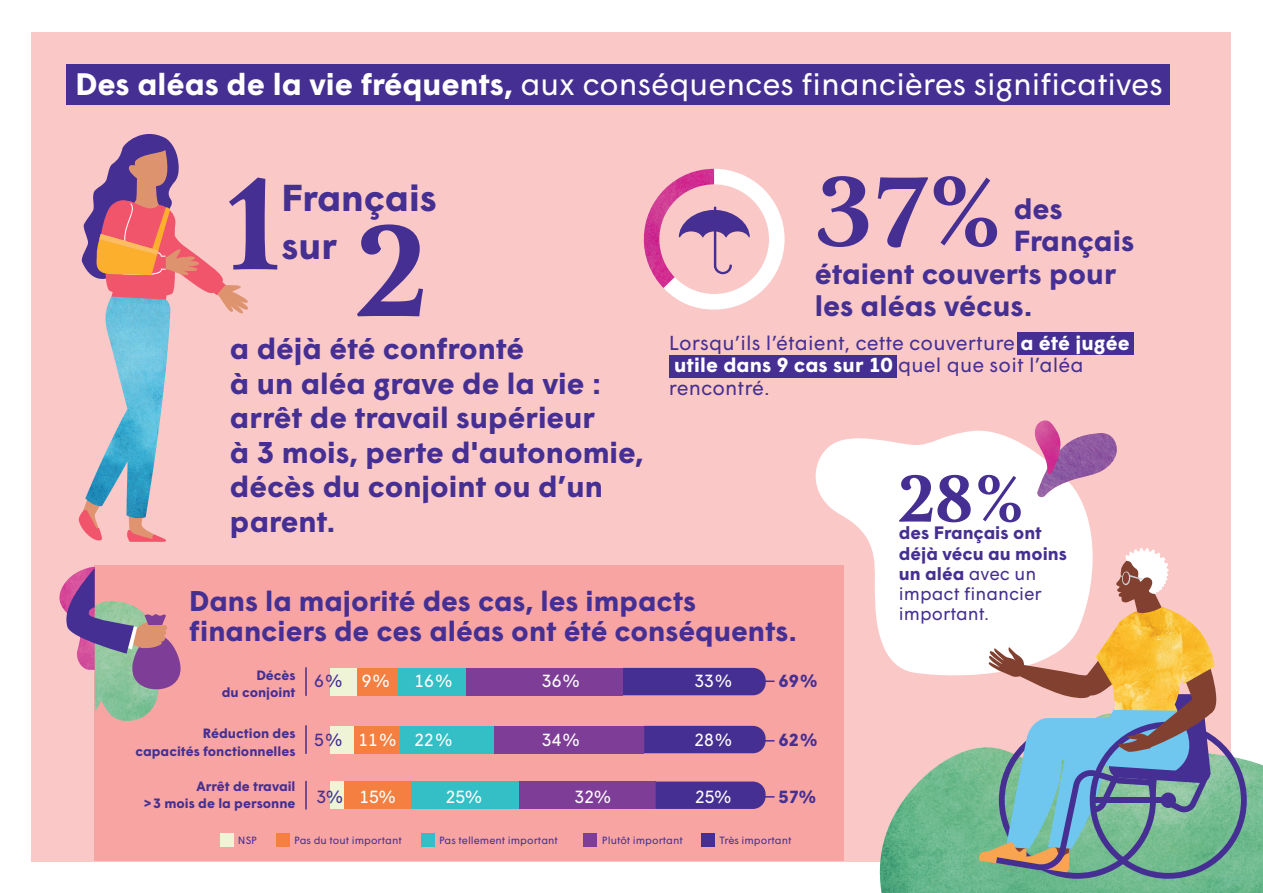
<style>
.page{position:relative;width:1263px;height:893px;background:#fff}
.page>*{position:absolute;margin:0;border:0;box-sizing:border-box;transform-origin:0 0}
.t1{font:700 140.1px "Aria Text G1";color:#452f92}
.t2{font:700 106.65px "Aria Text G1";color:#452f92}
.t3{font:700 71.4px "Aria Text G1";color:#452f92}
.t4{font:700 37.5px/47.2px "Wigrum";color:#452f92}
.t5{font:31.05px "Wigrum";color:#fff}
.t6{font:700 30px/34.5px "Wigrum";color:#452f92}
.t7{font:700 29.1px "Wigrum";color:#452f92}
.t8{font:700 28.5px/30px "Wigrum";color:#452f92}
.t9{font:20.25px/22.5px "Wigrum";letter-spacing:.005em;color:#452f92}
.t10{font:700 18px/20.2px "Wigrum";color:#452f92}
.t11{font:17.55px "Wigrum";color:#fff}
.t12{font:700 17.55px "Wigrum";color:#452f92}
.t13{font:17.55px "Wigrum";color:#452f92}
.t14{font:700 13.5px/17.2px "Wigrum";color:#452f92;text-align:right}
.t15{font:10.5px "Wigrum";color:#452f92}
.s1{font-weight:700}
.s2{font-weight:700;color:#fff}
.s3{font-weight:400}
.s4{color:#fff}
.s5{color:#452f92}
</style>
<div class="page">
<div style="left:32px;top:32px;width:1199px;height:829px;background:#fac9c7"></div>
<img style="left:878px;top:748px;width:385px;height:145px">
<div style="left:95px;top:566px;width:749px;height:295px;background:#f7a4a3"></div>
<svg style="left:806px;top:430px;width:287px;height:246px;fill:#fff"></svg>
<div style="left:669px;top:355px;width:228px;height:23px;background:#452f92"></div>
<div style="left:1017px;top:332px;width:116px;height:23px;background:#452f92"></div>
<div style="left:67px;top:64px;width:1103px;height:41px;background:#452f92"></div>
<img style="left:643px;top:191px;width:20px;height:97px">
<svg style="left:663px;top:169px;width:121px;height:141px"></svg>
<img style="left:59px;top:567px;width:36px;height:40px">
<img style="left:95px;top:689px;width:63px;height:32px">
<svg style="left:62px;top:568px;width:119px;height:121px"></svg>
<hr style="left:305px;top:667px;width:2px;height:29px;background:#452f92">
<div style="left:330px;top:668px;width:27px;height:27px;background:#eef4d5"></div>
<div style="left:357px;top:668px;width:41px;height:27px;background:#f47f41"></div>
<div style="left:398px;top:668px;width:68px;height:27px;background:#34bfc6"></div>
<div style="left:466px;top:668px;width:157px;height:27px;background:#7e3e98"></div>
<svg style="left:623px;top:668px;width:152px;height:27px;background:#523793"></svg>
<hr style="left:305px;top:725px;width:2px;height:29px;background:#452f92">
<div style="left:330px;top:726px;width:24px;height:27px;background:#eef4d5"></div>
<div style="left:354px;top:726px;width:47px;height:27px;background:#f47f41"></div>
<div style="left:401px;top:726px;width:94px;height:27px;background:#34bfc6"></div>
<div style="left:495px;top:726px;width:149px;height:27px;background:#7e3e98"></div>
<svg style="left:644px;top:726px;width:131px;height:27px;background:#543993"></svg>
<img style="left:1037px;top:433px;width:80px;height:65px">
<img style="left:1034px;top:420px;width:27px;height:54px">
<div style="left:330px;top:781px;width:15px;height:28px;background:#eef4d5"></div>
<div style="left:345px;top:781px;width:66px;height:28px;background:#f47f41"></div>
<div style="left:411px;top:781px;width:108px;height:28px;background:#34bfc6"></div>
<div style="left:519px;top:781px;width:137px;height:28px;background:#7e3e98"></div>
<svg style="left:656px;top:781px;width:119px;height:28px;background:#593c93"></svg>
<hr style="left:305px;top:781px;width:2px;height:29px;background:#452f92">
<div style="left:220px;top:833px;width:13px;height:13px;background:#eef4d5"></div>
<div style="left:276px;top:833px;width:13px;height:13px;background:#f47f41"></div>
<div style="left:421px;top:833px;width:13px;height:13px;background:#34bfc6"></div>
<div style="left:584px;top:833px;width:13px;height:13px;background:#7e3e98"></div>
<div style="left:702px;top:833px;width:13px;height:13px;background:#452f92"></div>
<img style="left:1120px;top:609px;width:68px;height:12px">
<svg style="left:1116px;top:548px;width:54px;height:67px"></svg>
<svg style="left:978px;top:621px;width:269px;height:258px"></svg>
<img style="left:92px;top:314px;width:79px;height:180px">
<svg style="left:125px;top:492px;width:41px;height:50px"></svg>
<svg style="left:78px;top:481px;width:31px;height:60px"></svg>
<svg style="left:81px;top:134px;width:167px;height:180px"></svg>
<p class="t5" style="left:75px;top:61px;width:1089px"><span class="s1">Des aléas de la vie fréquents,</span> aux conséquences financières significatives</p>
<h1 class="t1" style="left:222px;top:162px;width:209px">1 2</h1>
<p class="t4" style="left:281px;top:172px;width:157px">Français sur</p>
<h2 class="t2" style="left:815px;top:146px;width:189px">37%</h2>
<p class="t7" style="left:1014px;top:187px;width:51px">des</p>
<p class="t7" style="left:1014px;top:218px;width:122px">Français</p>
<p class="t7" style="left:815px;top:251px;width:303px">étaient couverts pour</p>
<p class="t7" style="left:815px;top:283px;width:219px">les aléas vécus.</p>
<p class="t9" style="left:669px;top:330px;width:462px">Lorsqu’ils l’étaient, cette couverture <span class="s2">a été jugée utile dans 9 cas sur 10</span> quel que soit l’aléa rencontré.</p>
<p class="t6" style="left:230px;top:329px;width:415px">a déjà été confronté<br>à un aléa grave de la vie : arrêt de travail supérieur<br>à 3 mois, perte d'autonomie, décès du conjoint ou d’un parent.</p>
<h3 class="t3" style="left:897px;top:455px;width:129px">28%</h3>
<p class="t10" style="left:899px;top:522px;width:169px">des Français ont déjà vécu au moins un aléa <span class="s3">avec un impact financier important.</span></p>
<p class="t8" style="left:189px;top:584px;width:609px">Dans la majorité des cas, les impacts financiers de ces aléas ont été conséquents.</p>
<p class="t14" style="left:222px;top:666px;width:75px">Décès<br>du conjoint</p>
<p class="t13" style="left:314px;top:668px;width:77px">6% <span class="s4">9%</span></p>
<p class="t11" style="left:414px;top:668px;width:39px">16%</p>
<p class="t11" style="left:542px;top:668px;width:39px">36%</p>
<p class="t11" style="left:694px;top:668px;width:39px">33%</p>
<p class="t12" style="left:779px;top:668px;width:40px">69%</p>
<p class="t14" style="left:135px;top:724px;width:162px">Réduction des capacités fonctionnelles</p>
<p class="t11" style="left:314px;top:726px;width:140px"><span class="s5">5%</span> 11% 22%</p>
<p class="t11" style="left:542px;top:726px;width:39px">34%</p>
<p class="t11" style="left:694px;top:726px;width:39px">28%</p>
<p class="t12" style="left:779px;top:726px;width:40px">62%</p>
<p class="t14" style="left:144px;top:777px;width:253px;text-align:left;text-indent:53px">Arrêt de travail<br>&gt;3 mois de la personne <sup>3%</sup> <sup>15%</sup></p>
<p class="t11" style="left:446px;top:783px;width:38px">25%</p>
<p class="t11" style="left:575px;top:783px;width:38px">32%</p>
<p class="t11" style="left:695px;top:783px;width:38px">25%</p>
<p class="t12" style="left:779px;top:783px;width:39px">57%</p>
<p class="t15" style="left:238px;top:832px;width:21px">NSP</p>
<p class="t15" style="left:294px;top:832px;width:109px">Pas du tout important</p>
<p class="t15" style="left:439px;top:832px;width:120px">Pas tellement important</p>
<p class="t15" style="left:602px;top:832px;width:83px">Plutôt important</p>
<p class="t15" style="left:720px;top:832px;width:73px">Très important</p>
</div>
